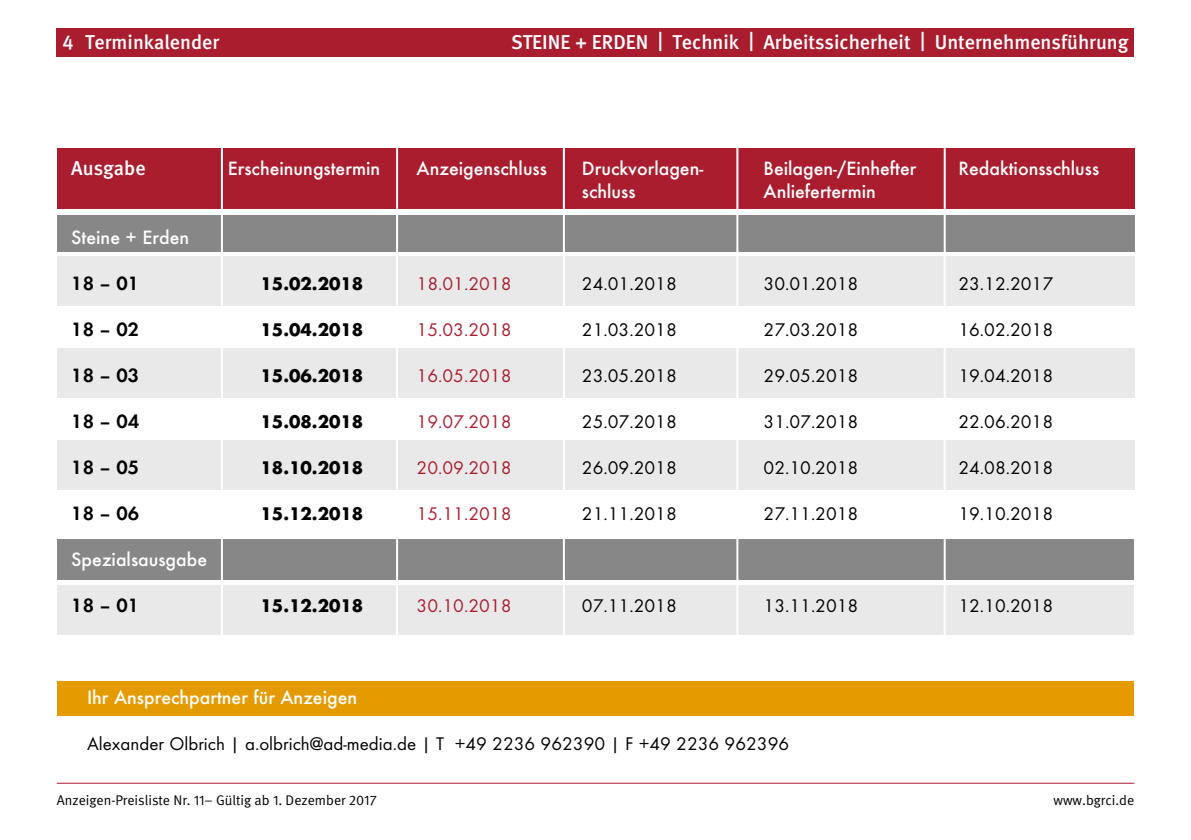
<style>
.page{position:relative;width:1191px;height:840px;background:#fff}
.page>*{position:absolute;margin:0;border:0;box-sizing:border-box;transform-origin:0 0}
.t1{font:500 20px/23px "Futura T";color:#fff}
.t2{font:500 20px "DGUV Meta";color:#fff}
.t3{font:600 20px "Futura T";color:#000}
.t4{font:19px "Futura T";color:#000}
.t5{font:19px "Futura T";color:#a91d2f}
.t6{font:700 19px "Futura T";color:#000}
.t7{font:14px "DGUV Meta";color:#000}
</style>
<div class="page">
<hr style="left:57px;top:782px;width:1077px;height:1px;background:#a91d2f">
<div style="left:57px;top:28px;width:1077px;height:29px;background:#a91d2f"></div>
<div style="left:57px;top:256px;width:1077px;height:50px;background:#e9e9e9"></div>
<div style="left:57px;top:584px;width:1076px;height:50px;background:#e9e9e9"></div>
<div style="left:57px;top:348px;width:1077px;height:50px;background:#e9e9e9"></div>
<div style="left:57px;top:440px;width:1077px;height:50px;background:#e9e9e9"></div>
<div style="left:57px;top:149px;width:1077px;height:60px;background:#a91d2f"></div>
<div style="left:57px;top:681px;width:1077px;height:34px;background:#e49b00"></div>
<div style="left:57px;top:215px;width:1077px;height:37px;background:#878787"></div>
<div style="left:57px;top:539px;width:1077px;height:40px;background:#878787"></div>
<hr style="left:563px;top:142px;width:2px;height:497px;background:#fff">
<hr style="left:221px;top:143px;width:2px;height:492px;background:#fff">
<hr style="left:396px;top:146px;width:2px;height:490px;background:#fff">
<hr style="left:736px;top:142px;width:2px;height:507px;background:#fff">
<hr style="left:943px;top:148px;width:2px;height:490px;background:#fff">
<p class="t2" style="left:62px;top:31px;width:158px">4 Terminkalender</p>
<p class="t2" style="left:511px;top:31px;width:619px">STEINE + ERDEN | Technik | Arbeitssicherheit | Unternehmensführung</p>
<p class="t2" style="left:71px;top:156px;width:76px">Ausgabe</p>
<p class="t1" style="left:228px;top:156px;width:154px">Erscheinungstermin</p>
<p class="t1" style="left:416px;top:156px;width:132px">Anzeigenschluss</p>
<p class="t1" style="left:582px;top:156px;width:123px">Druckvorlagen&shy;schluss</p>
<p class="t1" style="left:763px;top:156px;width:154px">Beilagen-/Einhefter<br>Anliefertermin</p>
<p class="t1" style="left:958px;top:156px;width:142px">Redaktionsschluss</p>
<p class="t1" style="left:71px;top:225px;width:119px">Steine + Erden</p>
<p class="t3" style="left:71px;top:271px;width:69px">18 – 01</p>
<p class="t3" style="left:71px;top:317px;width:69px">18 – 02</p>
<p class="t3" style="left:71px;top:363px;width:69px">18 – 03</p>
<p class="t3" style="left:71px;top:409px;width:69px">18 – 04</p>
<p class="t3" style="left:71px;top:455px;width:69px">18 – 05</p>
<p class="t3" style="left:71px;top:501px;width:69px">18 – 06</p>
<p class="t1" style="left:71px;top:547px;width:137px">Spezialsausgabe</p>
<p class="t3" style="left:71px;top:593px;width:69px">18 – 01</p>
<p class="t6" style="left:260px;top:272px;width:104px">15.02.2018</p>
<p class="t6" style="left:260px;top:318px;width:104px">15.04.2018</p>
<p class="t6" style="left:260px;top:364px;width:104px">15.06.2018</p>
<p class="t6" style="left:260px;top:410px;width:104px">15.08.2018</p>
<p class="t6" style="left:260px;top:456px;width:104px">18.10.2018</p>
<p class="t6" style="left:260px;top:502px;width:104px">15.12.2018</p>
<p class="t6" style="left:260px;top:594px;width:104px">15.12.2018</p>
<p class="t5" style="left:416px;top:272px;width:96px">18.01.2018</p>
<p class="t5" style="left:416px;top:318px;width:96px">15.03.2018</p>
<p class="t5" style="left:416px;top:364px;width:96px">16.05.2018</p>
<p class="t5" style="left:416px;top:410px;width:96px">19.07.2018</p>
<p class="t5" style="left:416px;top:456px;width:96px">20.09.2018</p>
<p class="t5" style="left:416px;top:502px;width:96px">15.11.2018</p>
<p class="t5" style="left:416px;top:594px;width:96px">30.10.2018</p>
<p class="t4" style="left:582px;top:272px;width:96px">24.01.2018</p>
<p class="t4" style="left:582px;top:318px;width:96px">21.03.2018</p>
<p class="t4" style="left:582px;top:364px;width:96px">23.05.2018</p>
<p class="t4" style="left:582px;top:410px;width:96px">25.07.2018</p>
<p class="t4" style="left:582px;top:456px;width:96px">26.09.2018</p>
<p class="t4" style="left:582px;top:502px;width:96px">21.11.2018</p>
<p class="t4" style="left:582px;top:594px;width:96px">07.11.2018</p>
<p class="t4" style="left:763px;top:272px;width:96px">30.01.2018</p>
<p class="t4" style="left:763px;top:318px;width:96px">27.03.2018</p>
<p class="t4" style="left:763px;top:364px;width:96px">29.05.2018</p>
<p class="t4" style="left:763px;top:410px;width:96px">31.07.2018</p>
<p class="t4" style="left:763px;top:456px;width:96px">02.10.2018</p>
<p class="t4" style="left:763px;top:502px;width:96px">27.11.2018</p>
<p class="t4" style="left:763px;top:594px;width:96px">13.11.2018</p>
<p class="t4" style="left:958px;top:272px;width:96px">23.12.2017</p>
<p class="t4" style="left:958px;top:318px;width:96px">16.02.2018</p>
<p class="t4" style="left:958px;top:364px;width:96px">19.04.2018</p>
<p class="t4" style="left:958px;top:410px;width:96px">22.06.2018</p>
<p class="t4" style="left:958px;top:456px;width:96px">24.08.2018</p>
<p class="t4" style="left:958px;top:502px;width:96px">19.10.2018</p>
<p class="t4" style="left:958px;top:594px;width:96px">12.10.2018</p>
<p class="t1" style="left:87px;top:685px;width:272px">Ihr Ansprechpartner für Anzeigen</p>
<p class="t4" style="left:87px;top:732px;width:703px">Alexander Olbrich | a.olbrich@ad-media.de | T +49 2236 962390 | F +49 2236 962396</p>
<p class="t7" style="left:57px;top:791px;width:321px">Anzeigen-Preisliste Nr. 11– Gültig ab 1. Dezember 2017</p>
<p class="t7" style="left:1053px;top:791px;width:82px">www.bgrci.de</p>
</div>
